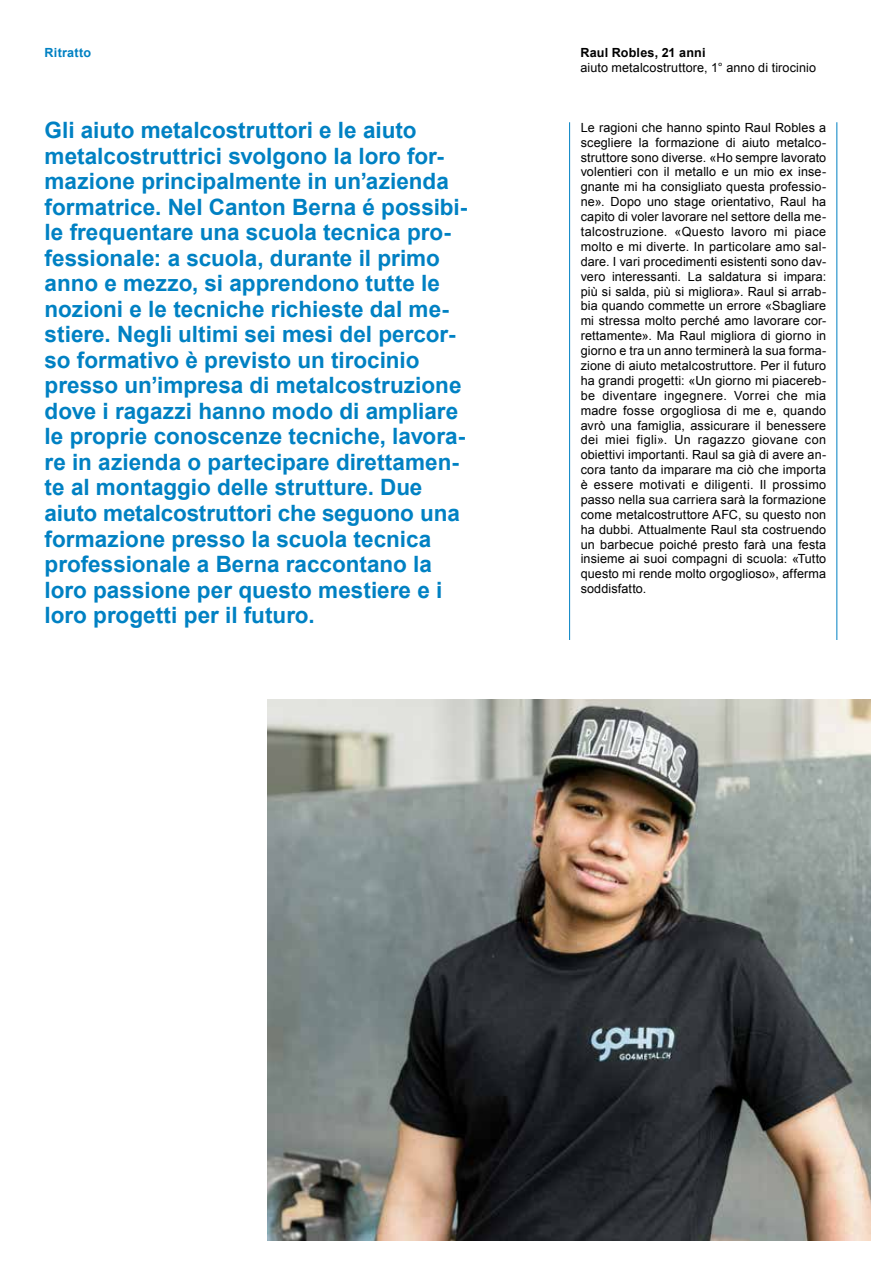
<style>
.page{position:relative;width:893px;height:1263px;background:#fff}
.page>*{position:absolute;margin:0;border:0;box-sizing:border-box;transform-origin:0 0}
.t1{font:700 22.5px/25.5px "Arial";color:#0081c3}
.t2{font:12.6px/14.9px "Arial";letter-spacing:.01em;color:#000;text-align:justify}
.t3{font:700 12.6px "Arial";letter-spacing:.01em;color:#000}
.t4{font:700 12.6px "Arial";letter-spacing:.015em;color:#0081c3}
</style>
<div class="page">
<img style="left:268px;top:699px;width:603px;height:542px">
<hr style="left:836px;top:122px;width:1px;height:518px;background:#0081c3">
<hr style="left:569px;top:122px;width:1px;height:518px;background:#0081c3">
<p class="t4" style="left:45px;top:45px;width:48px">Ritratto</p>
<p class="t1" style="left:45px;top:118px;width:424px">Gli aiuto metalcostruttori e le aiuto metalcostruttrici svolgono la loro for&shy;mazione principalmente in un’azienda formatrice. Nel Canton Berna é possibi&shy;le frequentare una scuola tecnica pro&shy;fessionale: a scuola, durante il primo anno e mezzo, si apprendono tutte le nozioni e le tecniche richieste dal me&shy;stiere. Negli ultimi sei mesi del percor&shy;so formativo è previsto un tirocinio presso un’impresa di metalcostruzione dove i ragazzi hanno modo di ampliare le proprie conoscenze tecniche, lavora&shy;re in azienda o partecipare direttamen&shy;te al montaggio delle strutture. Due aiuto metalcostruttori che seguono una formazione presso la scuola tecnica professionale a Berna raccontano la loro passione per questo mestiere e i loro progetti per il futuro.</p>
<p class="t3" style="left:580px;top:45px;width:127px">Raul Robles, 21 anni</p>
<p class="t2" style="left:580px;top:61px;width:237px">aiuto metalcostruttore, 1° anno di tirocinio</p>
<p class="t2" style="left:581px;top:120px;width:247px">Le ragioni che hanno spinto Raul Robles a scegliere la formazione di aiuto metalco&shy;struttore sono diverse. «Ho sempre lavorato volentieri con il metallo e un mio ex inse&shy;gnante mi ha consigliato questa professio&shy;ne». Dopo uno stage orientativo, Raul ha capito di voler lavorare nel settore della me&shy;talcostruzione. «Questo lavoro mi piace molto e mi diverte. In particolare amo sal&shy;dare. I vari procedimenti esistenti sono dav&shy;vero interessanti. La saldatura si impara: più si salda, più si migliora». Raul si arrab&shy;bia quando commette un errore «Sbagliare mi stressa molto perché amo lavorare cor&shy;rettamente». Ma Raul migliora di giorno in giorno e tra un anno terminerà la sua forma&shy;zione di aiuto metalcostruttore. Per il futuro ha grandi progetti: «Un giorno mi piacereb&shy;be diventare ingegnere. Vorrei che mia madre fosse orgogliosa di me e, quando avrò una famiglia, assicurare il benessere dei miei figli». Un ragazzo giovane con obiettivi importanti. Raul sa già di avere an&shy;cora tanto da imparare ma ciò che importa è essere motivati e diligenti. Il prossimo passo nella sua carriera sarà la formazione come metalcostruttore AFC, su questo non ha dubbi. Attualmente Raul sta costruendo un barbecue poiché presto farà una festa insieme ai suoi compagni di scuola: «Tutto questo mi rende molto orgoglioso», afferma soddisfatto.</p>
</div>
